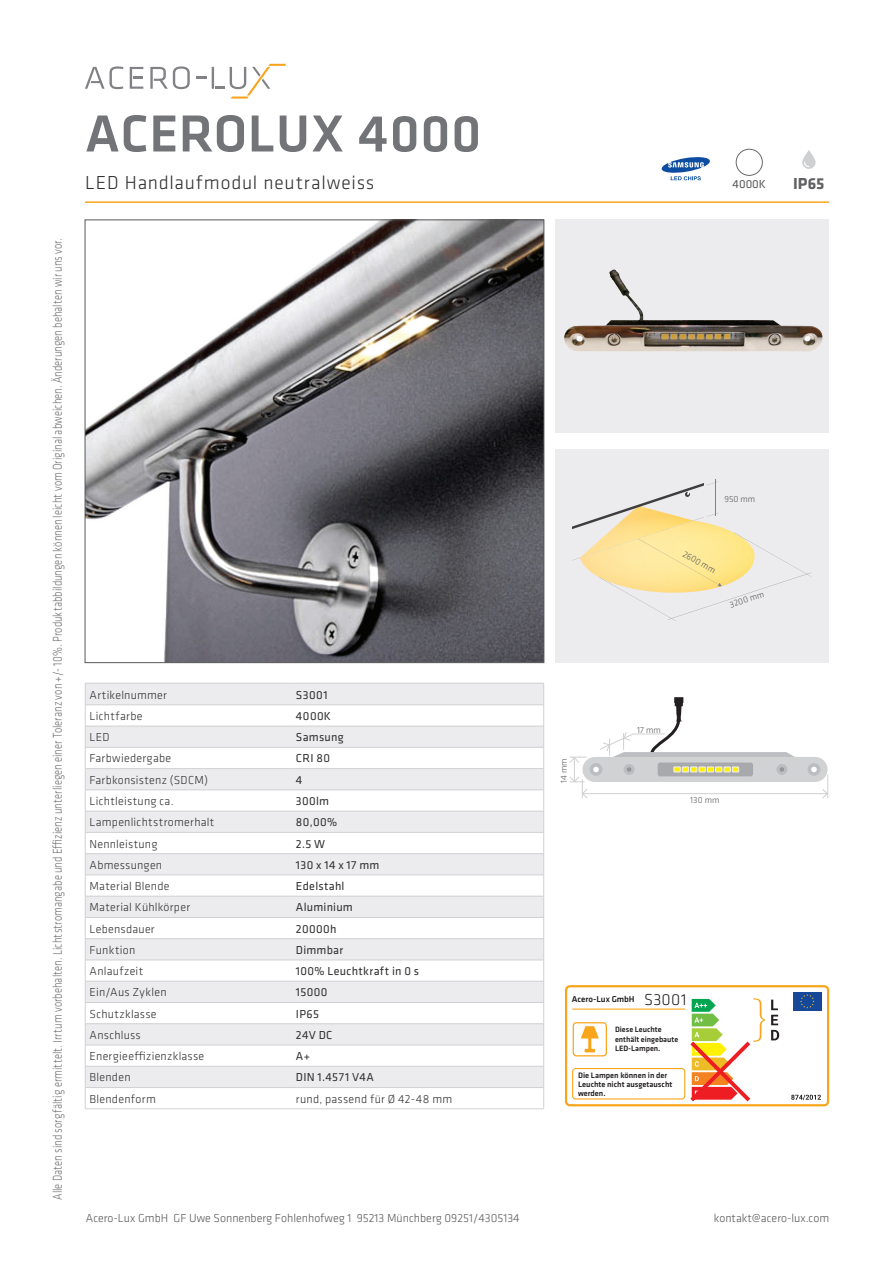
<style>
.page{position:relative;width:893px;height:1263px;background:#fff}
.page>*{position:absolute;margin:0;border:0;box-sizing:border-box;transform-origin:0 0}
.t1{font:500 54px "Klavika";letter-spacing:.01em;color:#727477}
.SUBTITILE{font:300 19.5px "Klavika";letter-spacing:.04em;color:#312f30}
.t2{font:300 16.5px "Klavika";letter-spacing:.015em;color:#231f20}
.IP_style{font:700 16.5px "Klavika";color:#616164}
.t3{font:300 13.2px "Klavika";letter-spacing:.005em;color:#6c6d70;scale:.8 1}
.text{font:300 12px "Klavika";letter-spacing:.02em;color:#312f30}
.text-2{font:12px "Klavika";letter-spacing:.03em;color:#312f30}
.t4{font:300 12px "Klavika";color:#57585a}
.t5{font:12px "Klavika";color:#57585a}
.t6{font:300 9px "Klavika";color:#57585a}
.t7{font:500 8.85px "Klavika";color:#231f20}
.t8{font:500 8.25px/8.9px "Klavika";color:#231f20}
.t9{font:500 7.95px/9.6px "Klavika";color:#231f20}
</style>
<div class="page">
<hr style="left:85px;top:201px;width:744px;height:2px;background:#f9a51b">
<svg style="left:802px;top:150px;width:14px;height:19px"></svg>
<svg style="left:662px;top:157px;width:48px;height:23px"></svg>
<img style="left:87px;top:222px;width:455px;height:439px">
<div style="left:556px;top:220px;width:273px;height:213px;background:#ececee"></div>
<img style="left:564px;top:269px;width:259px;height:83px">
<div style="left:582px;top:757px;width:246px;height:25px;background:#d1d2d4;border-radius:13px"></div>
<div style="left:808px;top:763px;width:12px;height:13px;background:#bcbdc0;border-radius:50%"></div>
<hr style="left:582px;top:793px;width:245px;height:1px;background:#cfd0d2">
<svg style="left:811px;top:767px;width:17px;height:31px"></svg>
<svg style="left:570px;top:697px;width:225px;height:101px"></svg>
<hr style="left:633px;top:734px;width:32px;height:1px;background:#cfd0d2">
<div style="left:556px;top:449px;width:273px;height:214px;background:#ececee"></div>
<svg style="left:572px;top:479px;width:239px;height:142px"></svg>
<svg style="left:196px;top:76px;width:10px;height:3px"></svg>
<svg style="left:212px;top:64px;width:74px;height:35px"></svg>
<svg style="left:150px;top:66px;width:40px;height:23px"></svg>
<svg style="left:85px;top:66px;width:38px;height:23px"></svg>
<svg style="left:130px;top:67px;width:13px;height:22px"></svg>
<svg style="left:85px;top:683px;width:459px;height:425px"></svg>
<hr style="left:85px;top:1108px;width:207px;height:1px;background:#cfd0d2">
<hr style="left:292px;top:1108px;width:252px;height:1px;background:#cfd0d2">
<div style="left:736px;top:149px;width:26px;height:27px;border:1px solid #69696c;border-radius:50%"></div>
<div style="left:793px;top:992px;width:28px;height:19px;background:#164899"></div>
<svg style="left:800px;top:994px;width:14px;height:14px"></svg>
<svg style="left:573px;top:1022px;width:34px;height:34px"></svg>
<svg style="left:791px;top:1095px;width:30px;height:5px"></svg>
<svg style="left:771px;top:1000px;width:8px;height:40px"></svg>
<svg style="left:690px;top:998px;width:75px;height:103px"></svg>
<div style="left:565px;top:985px;width:264px;height:121px;border:2px solid #f9a51b;border-radius:4px"></div>
<hr style="left:573px;top:1008px;width:112px;height:2px;background:#f9a51b">
<div style="left:572px;top:1068px;width:113px;height:31px;border:1px solid #f9a51b;border-radius:3px"></div>
<p class="t3" style="left:50px;top:1200px;width:1204px;rotate:-90deg">Alle Daten sind sorgfältig ermittelt. Irrtum vorbehalten. Lichtstromangabe und Effizienz unterliegen einer Toleranz von +/- 10%. Produktabbildungen können leicht vom Original abweichen. Änderungen behalten wir uns vor.</p>
<p class="t1" style="left:85px;top:104px;width:398px">ACEROLUX 4000</p>
<p class="SUBTITILE" style="left:85px;top:172px;width:291px">LED Handlaufmodul neutralweiss</p>
<p class="t5" style="left:733px;top:177px;width:35px">4000K</p>
<p class="IP_style" style="left:793px;top:174px;width:33px">IP65</p>
<p class="text" style="left:89px;top:688px;width:79px">Artikelnummer</p>
<p class="text-2" style="left:296px;top:688px;width:33px">S3001</p>
<p class="text" style="left:89px;top:709px;width:55px">Lichtfarbe</p>
<p class="text-2" style="left:296px;top:709px;width:37px">4000K</p>
<p class="text" style="left:89px;top:731px;width:22px">LED</p>
<p class="text-2" style="left:296px;top:731px;width:49px">Samsung</p>
<p class="text" style="left:89px;top:752px;width:83px">Farbwiedergabe</p>
<p class="text-2" style="left:296px;top:752px;width:36px">CRI 80</p>
<p class="text" style="left:89px;top:773px;width:120px">Farbkonsistenz (SDCM)</p>
<p class="text-2" style="left:296px;top:773px;width:8px">4</p>
<p class="text" style="left:89px;top:794px;width:86px">Lichtleistung ca.</p>
<p class="text-2" style="left:296px;top:794px;width:35px">300lm</p>
<p class="text" style="left:89px;top:816px;width:126px">Lampenlichtstromerhalt</p>
<p class="text-2" style="left:296px;top:816px;width:43px">80,00%</p>
<p class="text" style="left:89px;top:837px;width:70px">Nennleistung</p>
<p class="text-2" style="left:296px;top:837px;width:31px">2.5 W</p>
<p class="text" style="left:89px;top:858px;width:74px">Abmessungen</p>
<p class="text-2" style="left:296px;top:858px;width:85px">130 x 14 x 17 mm</p>
<p class="text" style="left:89px;top:879px;width:82px">Material Blende</p>
<p class="text-2" style="left:296px;top:879px;width:50px">Edelstahl</p>
<p class="text" style="left:89px;top:901px;width:102px">Material Kühlkörper</p>
<p class="text-2" style="left:296px;top:901px;width:58px">Aluminium</p>
<p class="text" style="left:89px;top:922px;width:67px">Lebensdauer</p>
<p class="text-2" style="left:296px;top:922px;width:42px">20000h</p>
<p class="text" style="left:89px;top:943px;width:47px">Funktion</p>
<p class="text-2" style="left:296px;top:943px;width:49px">Dimmbar</p>
<p class="text" style="left:89px;top:964px;width:55px">Anlaufzeit</p>
<p class="text-2" style="left:296px;top:964px;width:125px">100% Leuchtkraft in 0 s</p>
<p class="text" style="left:89px;top:986px;width:79px">Ein/Aus Zyklen</p>
<p class="text-2" style="left:296px;top:986px;width:33px">15000</p>
<p class="text" style="left:89px;top:1007px;width:69px">Schutzklasse</p>
<p class="text-2" style="left:296px;top:1007px;width:25px">IP65</p>
<p class="text" style="left:89px;top:1028px;width:53px">Anschluss</p>
<p class="text-2" style="left:296px;top:1028px;width:38px">24V DC</p>
<p class="text" style="left:89px;top:1050px;width:116px">Energieeffizienzklasse</p>
<p class="text-2" style="left:296px;top:1050px;width:16px">A+</p>
<p class="text" style="left:89px;top:1071px;width:43px">Blenden</p>
<p class="text-2" style="left:296px;top:1071px;width:79px">DIN 1.4571 V4A</p>
<p class="text" style="left:89px;top:1092px;width:68px">Blendenform</p>
<p class="text" style="left:296px;top:1092px;width:158px">rund, passend für Ø 42-48 mm</p>
<p class="t6" style="left:559px;top:783px;width:26px;rotate:-90deg">14 mm</p>
<p class="t6" style="left:724px;top:494px;width:32px">950 mm</p>
<p class="t6" style="left:686px;top:549px;width:37px;rotate:29deg">2600 mm</p>
<p class="t6" style="left:728px;top:600px;width:37px;rotate:-18deg">3200 mm</p>
<p class="t6" style="left:637px;top:725px;width:25px">17 mm</p>
<p class="t6" style="left:690px;top:795px;width:31px">130 mm</p>
<p class="t2" style="left:644px;top:990px;width:44px">S3001</p>
<p class="t7" style="left:572px;top:994px;width:64px">Acero-Lux GmbH</p>
<p class="t9" style="left:615px;top:1025px;width:65px">Diese Leuchte enthält eingebaute<br>LED-Lampen.</p>
<p class="t8" style="left:578px;top:1071px;width:96px">Die Lampen können in der<br>Leuchte nicht ausgetauscht werden.</p>
<p class="t4" style="left:86px;top:1211px;width:435px">Acero-Lux GmbH GF Uwe Sonnenberg Fohlenhofweg 1 95213 Münchberg 09251/4305134</p>
<p class="t4" style="left:714px;top:1211px;width:117px">kontakt@acero-lux.com</p>
</div>
